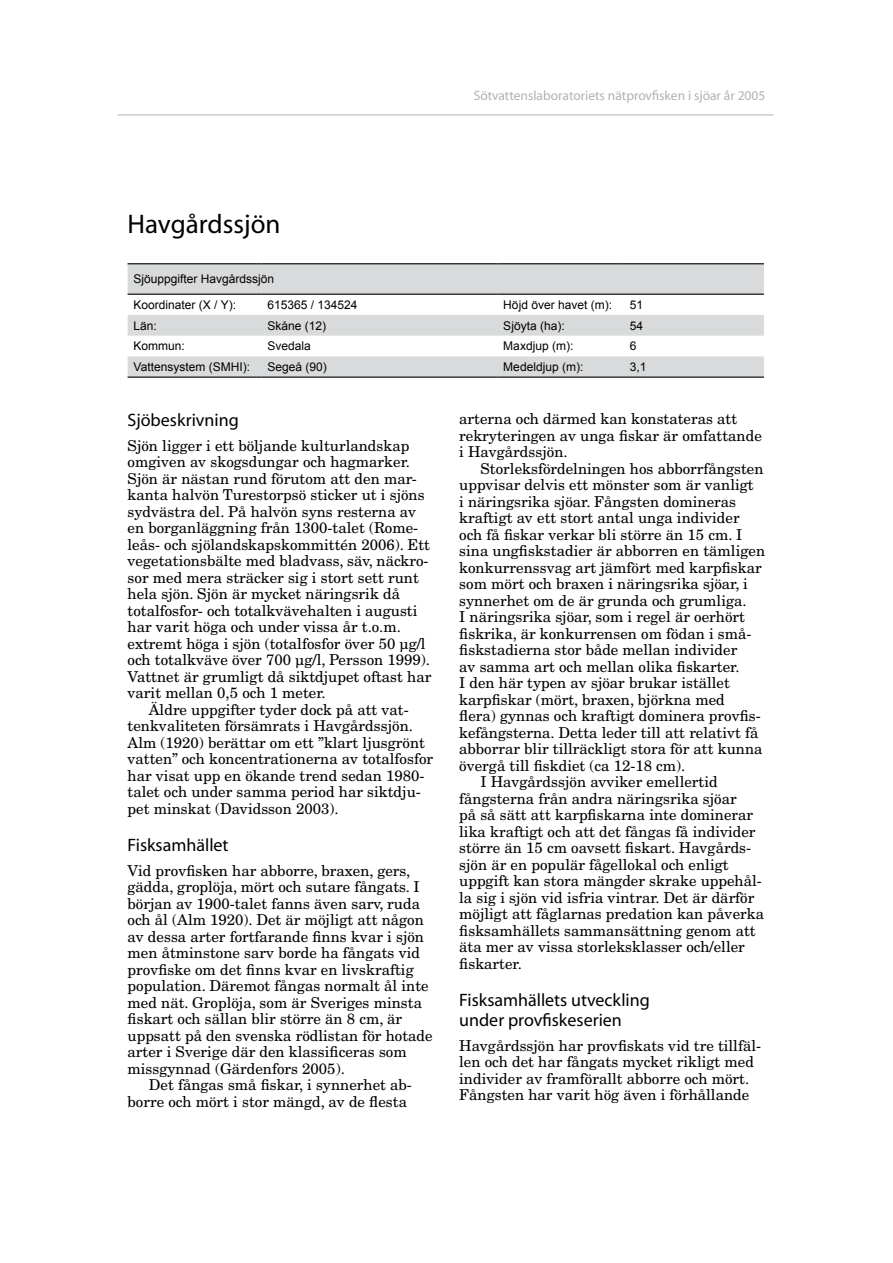
<style>
.page{position:relative;width:893px;height:1263px;background:#fff}
.page>*{position:absolute;margin:0;border:0;box-sizing:border-box;transform-origin:0 0}
.t1{font:27px "Myriad";color:#000}
.t2{font:18px/19.8px "Myriad";color:#000}
.t3{font:15px/16.5px "New Century Schlbk";color:#000}
.t4{font:13.5px "Myriad";color:#b1b2b4}
.t5{font:12px/25.5px "Arial";color:#000}
</style>
<div class="page">
<hr style="left:118px;top:115px;width:655px;height:1px;background:#b1b2b4">
<svg style="left:128px;top:264px;width:636px;height:113px;fill:#d9dadb"></svg>
<hr style="left:128px;top:263px;width:133px;height:1px;background:#000">
<hr style="left:261px;top:263px;width:236px;height:1px;background:#000">
<hr style="left:497px;top:263px;width:127px;height:1px;background:#000">
<hr style="left:624px;top:263px;width:140px;height:1px;background:#000">
<hr style="left:128px;top:294px;width:133px;height:1px;background:#000">
<hr style="left:261px;top:294px;width:236px;height:1px;background:#000">
<hr style="left:497px;top:294px;width:127px;height:1px;background:#000">
<hr style="left:624px;top:294px;width:140px;height:1px;background:#000">
<hr style="left:128px;top:377px;width:133px;height:1px;background:#000">
<hr style="left:261px;top:377px;width:236px;height:1px;background:#000">
<hr style="left:497px;top:377px;width:127px;height:1px;background:#000">
<hr style="left:624px;top:377px;width:140px;height:1px;background:#000">
<h1 class="t1" style="left:128px;top:210px;width:155px">Havgårdssjön</h1>
<p class="t4" style="left:474px;top:89px;width:293px">Sötvattenslaboratoriets nätprovfisken i sjöar år 2005</p>
<p class="t5" style="left:134px;top:266px;width:142px">Sjöuppgifter Havgårdssjön<br>Koordinater (X / Y):</p>
<p class="t5" style="left:267px;top:292px;width:92px">615365 / 134524</p>
<p class="t5" style="left:503px;top:292px;width:110px">Höjd över havet (m):</p>
<p class="t5" style="left:630px;top:292px;width:15px">51</p>
<p class="t5" style="left:134px;top:313px;width:25px">Län:</p>
<p class="t5" style="left:267px;top:313px;width:60px">Skåne (12)</p>
<p class="t5" style="left:503px;top:313px;width:63px">Sjöyta (ha):</p>
<p class="t5" style="left:630px;top:313px;width:15px">54</p>
<p class="t5" style="left:134px;top:334px;width:53px">Kommun:</p>
<p class="t5" style="left:267px;top:334px;width:45px">Svedala</p>
<p class="t5" style="left:503px;top:334px;width:72px">Maxdjup (m):</p>
<p class="t5" style="left:630px;top:334px;width:8px">6</p>
<p class="t5" style="left:134px;top:354px;width:118px">Vattensystem (SMHI):</p>
<p class="t5" style="left:267px;top:354px;width:61px">Segeå (90)</p>
<p class="t5" style="left:503px;top:354px;width:82px">Medeldjup (m):</p>
<p class="t5" style="left:630px;top:354px;width:18px">3,1</p>
<p class="t2" style="left:128px;top:411px;width:113px">Sjöbeskrivning</p>
<p class="t3" style="left:128px;top:437px;width:283px">Sjön ligger i ett böljande kulturlandskap</p>
<p class="t3" style="left:128px;top:454px;width:284px">omgiven av skogsdungar och hagmarker.</p>
<p class="t3" style="left:128px;top:470px;width:291px">Sjön är nästan rund förutom att den mar-</p>
<p class="t3" style="left:128px;top:487px;width:299px">kanta halvön Turestorpsö sticker ut i sjöns</p>
<p class="t3" style="left:128px;top:503px;width:290px">sydvästra del. På halvön syns resterna av</p>
<p class="t3" style="left:128px;top:520px;width:292px">en borganläggning från 1300-talet (Rome-</p>
<p class="t3" style="left:128px;top:536px;width:304px">leås- och sjölandskapskommittén 2006). Ett</p>
<p class="t3" style="left:128px;top:553px;width:303px">vegetationsbälte med bladvass, säv, näckro-</p>
<p class="t3" style="left:128px;top:569px;width:293px">sor med mera sträcker sig i stort sett runt</p>
<p class="t3" style="left:128px;top:586px;width:274px">hela sjön. Sjön är mycket näringsrik då</p>
<p class="t3" style="left:128px;top:602px;width:291px">totalfosfor- och totalkvävehalten i augusti</p>
<p class="t3" style="left:128px;top:619px;width:275px">har varit höga och under vissa år t.o.m.</p>
<p class="t3" style="left:128px;top:635px;width:300px">extremt höga i sjön (totalfosfor över 50 µg/l</p>
<p class="t3" style="left:128px;top:652px;width:304px">och totalkväve över 700 µg/l, Persson 1999).</p>
<p class="t3" style="left:128px;top:668px;width:305px">Vattnet är grumligt då siktdjupet oftast har</p>
<p class="t3" style="left:128px;top:685px;width:200px">varit mellan 0,5 och 1 meter.</p>
<p class="t3" style="left:149px;top:701px;width:261px">Äldre uppgifter tyder dock på att vat-</p>
<p class="t3" style="left:128px;top:718px;width:287px">tenkvaliteten försämrats i Havgårdssjön.</p>
<p class="t3" style="left:128px;top:734px;width:299px">Alm (1920) berättar om ett ”klart ljusgrönt</p>
<p class="t3" style="left:128px;top:751px;width:307px">vatten” och koncentrationerna av totalfosfor</p>
<p class="t3" style="left:128px;top:767px;width:299px">har visat upp en ökande trend sedan 1980-</p>
<p class="t3" style="left:128px;top:784px;width:295px">talet och under samma period har siktdju-</p>
<p class="t3" style="left:128px;top:800px;width:213px">pet minskat (Davidsson 2003).</p>
<p class="t2" style="left:128px;top:836px;width:102px">Fisksamhället</p>
<p class="t3" style="left:128px;top:862px;width:307px">Vid provfisken har abborre, braxen, gers, gädda, groplöja, mört och sutare fångats. I början av 1900-talet fanns även sarv, ruda och ål (Alm 1920). Det är möjligt att någon av dessa arter fortfarande finns kvar i sjön men åtminstone sarv borde ha fångats vid provfiske om det finns kvar en livskraftig population. Däremot fångas normalt ål inte med nät. Groplöja, som är Sveriges minsta fiskart och sällan blir större än 8 cm, är uppsatt på den svenska rödlistan för hotade arter i Sverige där den klassificeras som missgynnad (Gärdenfors 2005).</p>
<p class="t3" style="left:128px;top:1077px;width:286px;text-indent:21px">Det fångas små fiskar, i synnerhet ab&shy;borre och mört i stor mängd, av de flesta</p>
<p class="t3" style="left:459px;top:411px;width:304px">arterna och därmed kan konstateras att rekryteringen av unga fiskar är omfattande i Havgårdssjön.</p>
<p class="t3" style="left:480px;top:460px;width:285px">Storleksfördelningen hos abborrfångsten</p>
<p class="t3" style="left:459px;top:477px;width:296px">uppvisar delvis ett mönster som är vanligt</p>
<p class="t3" style="left:459px;top:493px;width:278px">i näringsrika sjöar. Fångsten domineras</p>
<p class="t3" style="left:459px;top:510px;width:282px">kraftigt av ett stort antal unga individer</p>
<p class="t3" style="left:459px;top:526px;width:284px">och få fiskar verkar bli större än 15 cm. I</p>
<p class="t3" style="left:459px;top:543px;width:307px">sina ungfiskstadier är abborren en tämligen</p>
<p class="t3" style="left:459px;top:559px;width:304px">konkurrenssvag art jämfört med karpfiskar</p>
<p class="t3" style="left:459px;top:576px;width:290px">som mört och braxen i näringsrika sjöar, i</p>
<p class="t3" style="left:459px;top:592px;width:289px">synnerhet om de är grunda och grumliga.</p>
<p class="t3" style="left:459px;top:609px;width:287px">I näringsrika sjöar, som i regel är oerhört</p>
<p class="t3" style="left:459px;top:625px;width:294px">fiskrika, är konkurrensen om födan i små-</p>
<p class="t3" style="left:459px;top:642px;width:280px">fiskstadierna stor både mellan individer</p>
<p class="t3" style="left:459px;top:658px;width:282px">av samma art och mellan olika fiskarter.</p>
<p class="t3" style="left:459px;top:675px;width:272px">I den här typen av sjöar brukar istället</p>
<p class="t3" style="left:459px;top:691px;width:267px">karpfiskar (mört, braxen, björkna med</p>
<p class="t3" style="left:459px;top:708px;width:303px">flera) gynnas och kraftigt dominera provfis-</p>
<p class="t3" style="left:459px;top:724px;width:301px">kefångsterna. Detta leder till att relativt få</p>
<p class="t3" style="left:459px;top:741px;width:305px">abborrar blir tillräckligt stora för att kunna</p>
<p class="t3" style="left:459px;top:757px;width:228px">övergå till fiskdiet (ca 12-18 cm).</p>
<p class="t3" style="left:480px;top:774px;width:239px">I Havgårdssjön avviker emellertid</p>
<p class="t3" style="left:459px;top:790px;width:279px">fångsterna från andra näringsrika sjöar</p>
<p class="t3" style="left:459px;top:807px;width:295px">på så sätt att karpfiskarna inte dominerar</p>
<p class="t3" style="left:459px;top:823px;width:298px">lika kraftigt och att det fångas få individer</p>
<p class="t3" style="left:459px;top:840px;width:293px">större än 15 cm oavsett fiskart. Havgårds-</p>
<p class="t3" style="left:459px;top:856px;width:271px">sjön är en populär fågellokal och enligt</p>
<p class="t3" style="left:459px;top:873px;width:304px">uppgift kan stora mängder skrake uppehål-</p>
<p class="t3" style="left:459px;top:889px;width:297px">la sig i sjön vid isfria vintrar. Det är därför</p>
<p class="t3" style="left:459px;top:906px;width:306px">möjligt att fåglarnas predation kan påverka</p>
<p class="t3" style="left:459px;top:922px;width:298px">fisksamhällets sammansättning genom att</p>
<p class="t3" style="left:459px;top:939px;width:287px">äta mer av vissa storleksklasser och/eller</p>
<p class="t3" style="left:459px;top:955px;width:64px">fiskarter.</p>
<p class="t2" style="left:459px;top:990px;width:192px">Fisksamhällets utveckling under provfiskeserien</p>
<p class="t3" style="left:459px;top:1037px;width:303px">Havgårdssjön har provfiskats vid tre tillfäl&shy;len och det har fångats mycket rikligt med individer av framförallt abborre och mört.<br>Fångsten har varit hög även i förhållande</p>
</div>
